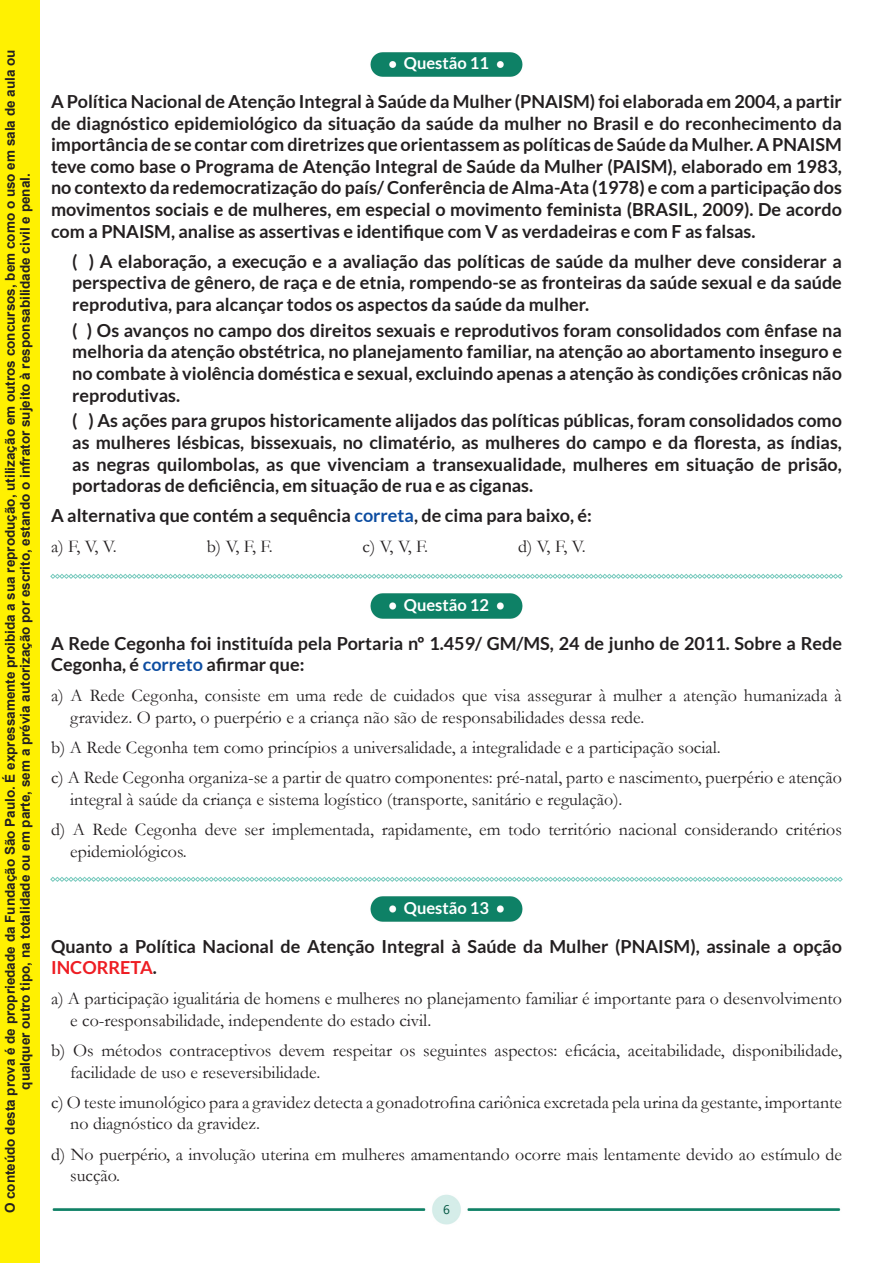
<style>
.page{position:relative;width:893px;height:1263px;background:#fff}
.page>*{position:absolute;margin:0;border:0;box-sizing:border-box;transform-origin:0 0}
.Alternativas{font:700 18px/21.6px "Lato";color:#231f20;text-align:justify}
.Alternativas-2{font:18px/21.6px "Garamond";color:#231f20}
.t1{font:700 16.5px "Lato";color:#fff}
.t2{font:700 13.5px/15px "Arial";color:#231f20;text-align:center}
.t3{font:12.6px "Segoe UI";color:#035743}
.s1{color:#0d4da1}
.s2{color:#ee1d23}
</style>
<div class="page">
<img style="left:52px;top:1194px;width:789px;height:31px">
<img style="left:370px;top:52px;width:153px;height:25px">
<svg style="left:50px;top:574px;width:793px;height:5px"></svg>
<svg style="left:50px;top:877px;width:793px;height:5px"></svg>
<img style="left:370px;top:593px;width:153px;height:26px">
<img style="left:370px;top:896px;width:153px;height:26px">
<div style="left:0;top:0;width:40px;height:1263px;background:#fff101"></div>
<p class="t2" style="left:3px;top:1213px;width:1165px;rotate:-90deg">O conteúdo desta prova é de propriedade da Fundação São Paulo. É expressamente proibida a sua reprodução, utilização em outros concursos, bem como o uso em sala de aula ou qualquer outro tipo, na totalidade ou em parte, sem a prévia autorização por escrito, estando o infrator sujeito à responsabilidade civil e penal.</p>
<p class="t1" style="left:404px;top:54px;width:87px">Questão 11</p>
<p class="Alternativas" style="left:51px;top:90px;width:792px">A Política Nacional de Atenção Integral à Saúde da Mulher (PNAISM) foi elaborada em 2004, a partir de diagnóstico epidemiológico da situação da saúde da mulher no Brasil e do reconhecimento da importância de se contar com diretrizes que orientassem as políticas de Saúde da Mulher. A PNAISM teve como base o Programa de Atenção Integral de Saúde da Mulher (PAISM), elaborado em 1983, no contexto da redemocratização do país/ Conferência de Alma-Ata (1978) e com a participação dos movimentos sociais e de mulheres, em especial o movimento feminista (BRASIL, 2009). De acordo com a PNAISM, analise as assertivas e identifique com V as verdadeiras e com F as falsas.</p>
<p class="Alternativas" style="left:72px;top:250px;width:771px">( ) A elaboração, a execução e a avaliação das políticas de saúde da mulher deve considerar a perspectiva de gênero, de raça e de etnia, rompendo-se as fronteiras da saúde sexual e da saúde reprodutiva, para alcançar todos os aspectos da saúde da mulher.</p>
<p class="Alternativas" style="left:72px;top:319px;width:771px">( ) Os avanços no campo dos direitos sexuais e reprodutivos foram consolidados com ênfase na melhoria da atenção obstétrica, no planejamento familiar, na atenção ao abortamento inseguro e no combate à violência doméstica e sexual, excluindo apenas a atenção às condições crônicas não reprodutivas.</p>
<p class="Alternativas" style="left:72px;top:410px;width:771px">( ) As ações para grupos historicamente alijados das políticas públicas, foram consolidados como as mulheres lésbicas, bissexuais, no climatério, as mulheres do campo e da floresta, as índias, as negras quilombolas, as que vivenciam a transexualidade, mulheres em situação de prisão, portadoras de deficiência, em situação de rua e as ciganas.</p>
<p class="Alternativas" style="left:51px;top:505px;width:542px">A alternativa que contém a sequência <span class="s1">correta</span>, de cima para baixo, é:</p>
<p class="Alternativas-2" style="left:51px;top:535px;width:67px">a) F, V, V.</p>
<p class="Alternativas-2" style="left:207px;top:535px;width:67px">b) V, F, F.</p>
<p class="Alternativas-2" style="left:363px;top:535px;width:67px">c) V, V, F.</p>
<p class="Alternativas-2" style="left:518px;top:535px;width:69px">d) V, F, V.</p>
<p class="t1" style="left:404px;top:595px;width:87px">Questão 12</p>
<p class="Alternativas" style="left:51px;top:632px;width:792px">A Rede Cegonha foi instituída pela Portaria nº 1.459/ GM/MS, 24 de junho de 2011. Sobre a Rede<br>Cegonha, é <span class="s1">correto</span> afirmar que:</p>
<p class="Alternativas-2" style="left:70px;top:684px;width:773px;text-indent:-19px">a) A Rede Cegonha, consiste em uma rede de cuidados que visa assegurar à mulher a atenção humanizada à gravidez. O parto, o puerpério e a criança não são de responsabilidades dessa rede.</p>
<p class="Alternativas-2" style="left:51px;top:736px;width:671px">b) A Rede Cegonha tem como princípios a universalidade, a integralidade e a participação social.</p>
<p class="Alternativas-2" style="left:70px;top:766px;width:773px;text-indent:-19px">c) A Rede Cegonha organiza-se a partir de quatro componentes: pré-natal, parto e nascimento, puerpério e atenção integral à saúde da criança e sistema logístico (transporte, sanitário e regulação).</p>
<p class="Alternativas-2" style="left:70px;top:818px;width:773px;text-indent:-19px">d) A Rede Cegonha deve ser implementada, rapidamente, em todo território nacional considerando critérios epidemiológicos.</p>
<p class="t1" style="left:404px;top:898px;width:87px">Questão 13</p>
<p class="Alternativas" style="left:51px;top:935px;width:792px">Quanto a Política Nacional de Atenção Integral à Saúde da Mulher (PNAISM), assinale a opção<br><span class="s2">INCORRETA</span>.</p>
<p class="Alternativas-2" style="left:70px;top:987px;width:773px;text-indent:-19px">a) A participação igualitária de homens e mulheres no planejamento familiar é importante para o desenvolvimento e co-responsabilidade, independente do estado civil.</p>
<p class="Alternativas-2" style="left:70px;top:1039px;width:773px;text-indent:-19px">b) Os métodos contraceptivos devem respeitar os seguintes aspectos: eficácia, aceitabilidade, disponibilidade, facilidade de uso e reseversibilidade.</p>
<p class="Alternativas-2" style="left:70px;top:1091px;width:773px;text-indent:-19px">c) O teste imunológico para a gravidez detecta a gonadotrofina cariônica excretada pela urina da gestante, importante no diagnóstico da gravidez.</p>
<p class="Alternativas-2" style="left:70px;top:1142px;width:773px;text-indent:-19px">d) No puerpério, a involução uterina em mulheres amamentando ocorre mais lentamente devido ao estímulo de sucção.</p>
<p class="t3" style="left:443px;top:1198px;width:8px">6</p>
</div>
